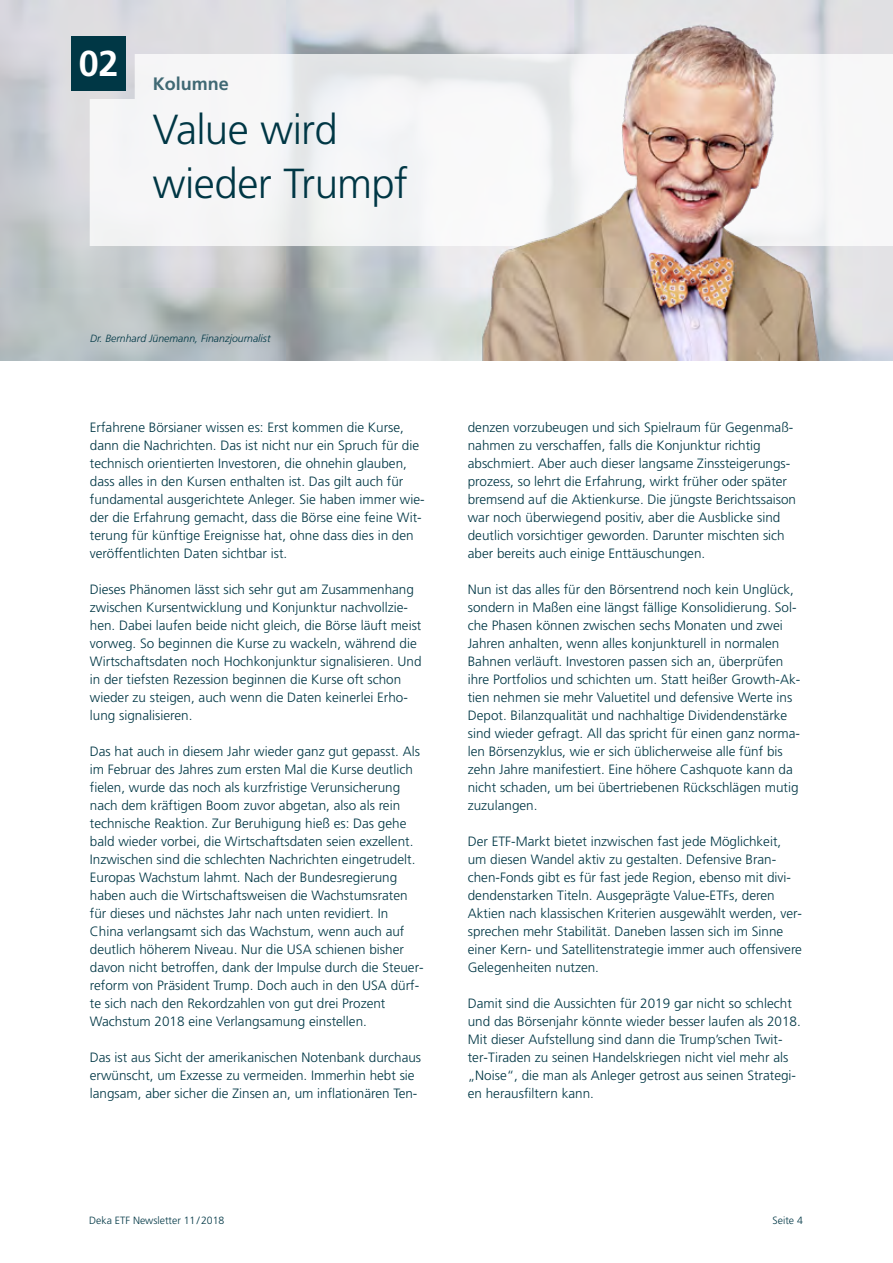
<style>
.page{position:relative;width:893px;height:1263px;background:#fff}
.page>*{position:absolute;margin:0;border:0;box-sizing:border-box;transform-origin:0 0}
.t1{font:300 42px/54px "Deka Frutiger OTPS";letter-spacing:-.015em;color:#003745}
.t2{font:700 18px "Deka Frutiger OTPS";color:#406974}
.t3{font:300 13.5px/18px "Deka Frutiger OTPS";color:#003745}
.t4{font:italic 300 10.5px "Deka Frutiger OTPS";color:#003745}
.t5{font:300 10.5px "Deka Frutiger OTPS";color:#003745}
</style>
<div class="page">
<img style="left:0;top:0;width:374px;height:360px">
<div style="left:72px;top:36px;width:54px;height:54px;background:#003745"></div>
<svg style="left:90px;top:54px;width:284px;height:192px;fill:#f5f5f7"></svg>
<img style="left:374px;top:0;width:519px;height:360px">
<h2 class="t2" style="left:79px;top:73px;width:151px"><sup>02</sup> Kolumne</h2>
<h1 class="t1" style="left:153px;top:102px;width:257px">Value wird wieder Trumpf</h1>
<p class="t4" style="left:90px;top:332px;width:182px">Dr. Bernhard Jünemann, Finanzjournalist</p>
<p class="t3" style="left:90px;top:418px;width:336px">Erfahrene Börsianer wissen es: Erst kommen die Kurse, dann die Nachrichten. Das ist nicht nur ein Spruch für die technisch orientierten Investoren, die ohnehin glauben, dass alles in den Kursen enthalten ist. Das gilt auch für fundamental ausgerichtete Anleger. Sie haben immer wie&shy;der die Erfahrung gemacht, dass die Börse eine feine Wit&shy;terung für künftige Ereignisse hat, ohne dass dies in den veröffentlichten Daten sichtbar ist.</p>
<p class="t3" style="left:90px;top:580px;width:333px">Dieses Phänomen lässt sich sehr gut am Zusammenhang zwischen Kursentwicklung und Konjunktur nachvollzie&shy;hen. Dabei laufen beide nicht gleich, die Börse läuft meist vorweg. So beginnen die Kurse zu wackeln, während die Wirtschaftsdaten noch Hochkonjunktur signalisieren. Und in der tiefsten Rezession beginnen die Kurse oft schon wieder zu steigen, auch wenn die Daten keinerlei Erho&shy;lung signalisieren.</p>
<p class="t3" style="left:90px;top:742px;width:335px">Das hat auch in diesem Jahr wieder ganz gut gepasst. Als im Februar des Jahres zum ersten Mal die Kurse deutlich fielen, wurde das noch als kurzfristige Verunsicherung nach dem kräftigen Boom zuvor abgetan, also als rein technische Reaktion. Zur Beruhigung hieß es: Das gehe bald wieder vorbei, die Wirtschaftsdaten seien exzellent.<br>Inzwischen sind die schlechten Nachrichten eingetrudelt.<br>Europas Wachstum lahmt. Nach der Bundesregierung haben auch die Wirtschaftsweisen die Wachstumsraten für dieses und nächstes Jahr nach unten revidiert. In China verlangsamt sich das Wachstum, wenn auch auf deutlich höherem Niveau. Nur die USA schienen bisher davon nicht betroffen, dank der Impulse durch die Steuer&shy;reform von Präsident Trump. Doch auch in den USA dürf&shy;te sich nach den Rekordzahlen von gut drei Prozent Wachstum 2018 eine Verlangsamung einstellen.</p>
<p class="t3" style="left:90px;top:1048px;width:333px">Das ist aus Sicht der amerikanischen Notenbank durchaus erwünscht, um Exzesse zu vermeiden. Immerhin hebt sie langsam, aber sicher die Zinsen an, um inflationären Ten-</p>
<p class="t3" style="left:468px;top:418px;width:330px">denzen vorzubeugen und sich Spielraum für Gegenmaß&shy;nahmen zu verschaffen, falls die Konjunktur richtig abschmiert. Aber auch dieser langsame Zinssteigerungs&shy;prozess, so lehrt die Erfahrung, wirkt früher oder später bremsend auf die Aktienkurse. Die jüngste Berichtssaison war noch überwiegend positiv, aber die Ausblicke sind deutlich vorsichtiger geworden. Darunter mischten sich aber bereits auch einige Enttäuschungen.</p>
<p class="t3" style="left:468px;top:580px;width:334px">Nun ist das alles für den Börsentrend noch kein Unglück, sondern in Maßen eine längst fällige Konsolidierung. Sol&shy;che Phasen können zwischen sechs Monaten und zwei Jahren anhalten, wenn alles konjunkturell in normalen Bahnen verläuft. Investoren passen sich an, überprüfen ihre Portfolios und schichten um. Statt heißer Growth-Ak&shy;tien nehmen sie mehr Valuetitel und defensive Werte ins Depot. Bilanzqualität und nachhaltige Dividendenstärke sind wieder gefragt. All das spricht für einen ganz norma&shy;len Börsenzyklus, wie er sich üblicherweise alle fünf bis zehn Jahre manifestiert. Eine höhere Cashquote kann da nicht schaden, um bei übertriebenen Rückschlägen mutig zuzulangen.</p>
<p class="t3" style="left:468px;top:832px;width:336px">Der ETF-Markt bietet inzwischen fast jede Möglichkeit, um diesen Wandel aktiv zu gestalten. Defensive Bran&shy;chen-Fonds gibt es für fast jede Region, ebenso mit divi&shy;dendenstarken Titeln. Ausgeprägte Value-ETFs, deren Aktien nach klassischen Kriterien ausgewählt werden, ver&shy;sprechen mehr Stabilität. Daneben lassen sich im Sinne einer Kern- und Satellitenstrategie immer auch offensivere Gelegenheiten nutzen.</p>
<p class="t3" style="left:468px;top:994px;width:335px">Damit sind die Aussichten für 2019 gar nicht so schlecht und das Börsenjahr könnte wieder besser laufen als 2018.<br>Mit dieser Aufstellung sind dann die Trump’schen Twit&shy;ter-Tiraden zu seinen Handelskriegen nicht viel mehr als „Noise“, die man als Anleger getrost aus seinen Strategi&shy;en herausfiltern kann.</p>
<p class="t5" style="left:89px;top:1214px;width:137px">Deka ETF Newsletter 11/2018</p>
<p class="t5" style="left:773px;top:1214px;width:32px">Seite 4</p>
</div>
